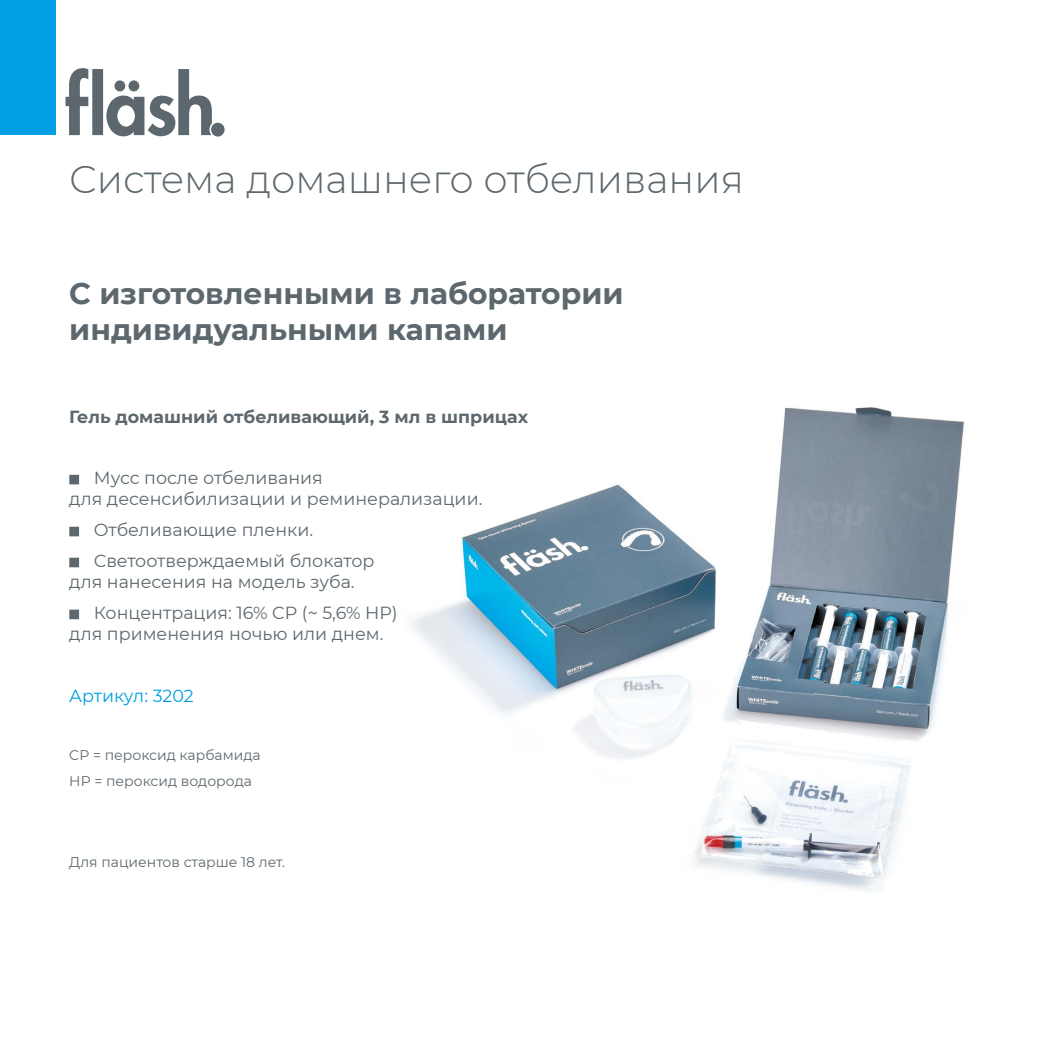
<style>
.page{position:relative;width:1042px;height:1042px;background:#fff}
.page>*{position:absolute;margin:0;border:0;box-sizing:border-box;transform-origin:0 0}
.t1{font:300 38.5px "Montserrat";color:#5d686e}
.t2{font:700 29.75px/35.7px "Montserrat";color:#5d686e}
.t3{font:17.5px/31px "Montserrat";color:#5d686e}
.t4{font:700 17.5px "Montserrat";color:#5d686e}
.t5{font:17.5px "Montserrat";letter-spacing:-.005em;color:#009fe3}
.t6{font:14px/26.8px "Montserrat";color:#5d686e}
</style>
<div class="page">
<svg style="left:65px;top:68px;width:23px;height:67px"></svg>
<div style="left:92px;top:69px;width:11px;height:66px;background:#5d686e"></div>
<div style="left:211px;top:123px;width:14px;height:14px;background:#5d686e;border-radius:50%"></div>
<svg style="left:106px;top:69px;width:106px;height:67px"></svg>
<div style="left:0;top:0;width:56px;height:135px;background:#009fe3"></div>
<hr style="left:1041px;top:0;width:1px;height:135px;background:#009fe3">
<img style="left:412px;top:407px;width:552px;height:484px">
<div style="left:69px;top:475px;width:10px;height:9px;background:#5d686e;border:2px solid #5d686e"></div>
<div style="left:69px;top:527px;width:10px;height:9px;background:#5d686e;border:2px solid #5d686e"></div>
<div style="left:69px;top:558px;width:10px;height:9px;background:#5d686e;border:2px solid #5d686e"></div>
<div style="left:69px;top:609px;width:10px;height:10px;background:#5d686e;border:2px solid #5d686e"></div>
<h1 class="t1" style="left:69px;top:153px;width:676px">Система домашнего отбеливания</h1>
<h2 class="t2" style="left:69px;top:274px;width:556px">С изготовленными в лаборатории индивидуальными капами</h2>
<p class="t4" style="left:69px;top:404px;width:460px">Гель домашний отбеливающий, 3 мл в шприцах</p>
<p class="t3" style="left:69px;top:467px;width:415px;line-height:21px;text-indent:24px">Мусс после отбеливания<br>для десенсибилизации и реминерализации.</p>
<p class="t3" style="left:94px;top:514px;width:282px">Отбеливающие пленки.<br>Светоотверждаемый блокатор</p>
<p class="t3" style="left:94px;top:566px;width:305px;text-indent:-24px">для нанесения на модель зуба.<br>Концентрация: 16% CP (~ 5,6% HP)</p>
<p class="t3" style="left:69px;top:618px;width:316px">для применения ночью или днем.</p>
<p class="t5" style="left:69px;top:684px;width:126px">Артикул: 3202</p>
<p class="t6" style="left:69px;top:741px;width:193px">CP = пероксид карбамида<br>HP = пероксид водорода</p>
<p class="t6" style="left:69px;top:848px;width:217px">Для пациентов старше 18 лет.</p>
</div>
